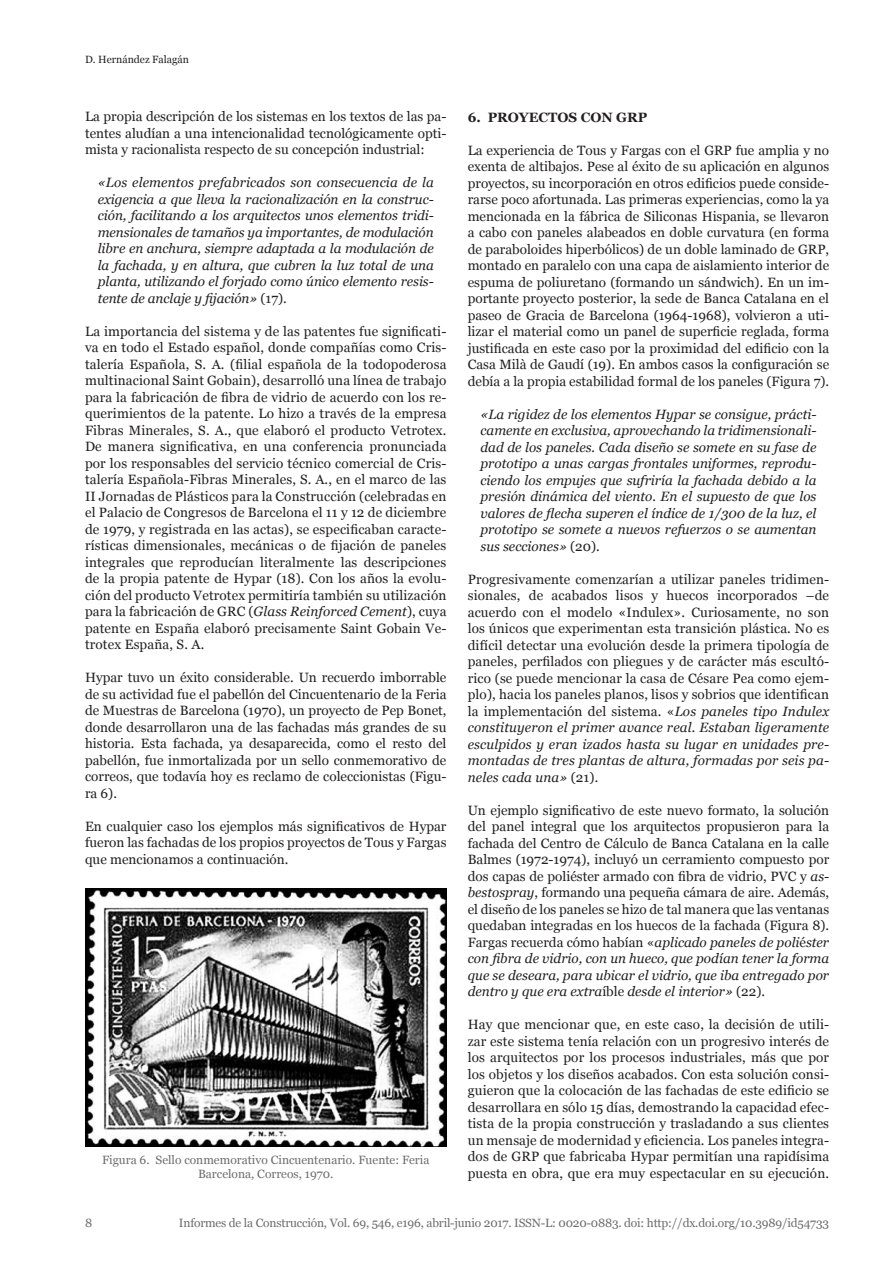
<style>
.page{position:relative;width:893px;height:1263px;background:#fff}
.page>*{position:absolute;margin:0;border:0;box-sizing:border-box;transform-origin:0 0}
.t1{font:13.5px/16.5px "Georgia";color:#231f20;text-align:justify}
.t2{font:italic 13.5px/16.5px "Georgia";letter-spacing:-.005em;color:#231f20;text-align:justify}
.t3{font:700 13.5px "Georgia";color:#231f20}
.t4{font:12px/13.5px "Georgia";letter-spacing:-.015em;color:#6c6d70;text-align:center}
.t5{font:10.5px "Georgia";color:#231f20}
.s1{font-style:normal}
.s2{font-style:italic}
</style>
<div class="page">
<img style="left:85px;top:889px;width:361px;height:258px">
<p class="t5" style="left:85px;top:54px;width:105px">D. Hernández Falagán</p>
<p class="t1" style="left:85px;top:108px;width:363px">La propia descripción de los sistemas en los textos de las pa&shy;tentes aludían a una intencionalidad tecnológicamente opti&shy;mista y racionalista respecto de su concepción industrial:</p>
<p class="t2" style="left:98px;top:174px;width:337px">«Los elementos prefabricados son consecuencia de la exigencia a que lleva la racionalización en la construc&shy;ción, facilitando a los arquitectos unos elementos tridi&shy;mensionales de tamaños ya importantes, de modulación libre en anchura, siempre adaptada a la modulación de la fachada, y en altura, que cubren la luz total de una planta, utilizando el forjado como único elemento resis&shy;tente de anclaje y fijación» <span class="s1">(17).</span></p>
<p class="t1" style="left:85px;top:323px;width:363px">La importancia del sistema y de las patentes fue significati&shy;va en todo el Estado español, donde compañías como Cris&shy;talería Española, S. A. (filial española de la todopoderosa multinacional Saint Gobain), desarrolló una línea de trabajo para la fabricación de fibra de vidrio de acuerdo con los re&shy;querimientos de la patente. Lo hizo a través de la empresa Fibras Minerales, S. A., que elaboró el producto Vetrotex.<br>De manera significativa, en una conferencia pronunciada por los responsables del servicio técnico comercial de Cris&shy;talería Española-Fibras Minerales, S. A., en el marco de las II Jornadas de Plásticos para la Construcción (celebradas en el Palacio de Congresos de Barcelona el 11 y 12 de diciembre de 1979, y registrada en las actas), se especificaban caracte&shy;rísticas dimensionales, mecánicas o de fijación de paneles integrales que reproducían literalmente las descripciones de la propia patente de Hypar (18). Con los años la evolu&shy;ción del producto Vetrotex permitiría también su utilización para la fabricación de GRC (<span class="s2">Glass Reinforced Cement</span>), cuya patente en España elaboró precisamente Saint Gobain Ve&shy;trotex España, S. A.</p>
<p class="t1" style="left:85px;top:669px;width:363px">Hypar tuvo un éxito considerable. Un recuerdo imborrable de su actividad fue el pabellón del Cincuentenario de la Feria de Muestras de Barcelona (1970), un proyecto de Pep Bonet, donde desarrollaron una de las fachadas más grandes de su historia. Esta fachada, ya desaparecida, como el resto del pabellón, fue inmortalizada por un sello conmemorativo de correos, que todavía hoy es reclamo de coleccionistas (Figu&shy;ra 6).</p>
<p class="t1" style="left:85px;top:818px;width:363px">En cualquier caso los ejemplos más significativos de Hypar fueron las fachadas de los propios proyectos de Tous y Fargas que mencionamos a continuación.</p>
<p class="t4" style="left:102px;top:1153px;width:329px">Figura 6. Sello conmemorativo Cincuentenario. Fuente: Feria<br>Barcelona, Correos, 1970.</p>
<p class="t3" style="left:468px;top:109px;width:181px">6. PROYECTOS CON GRP</p>
<p class="t1" style="left:468px;top:142px;width:363px">La experiencia de Tous y Fargas con el GRP fue amplia y no exenta de altibajos. Pese al éxito de su aplicación en algunos proyectos, su incorporación en otros edificios puede conside&shy;rarse poco afortunada. Las primeras experiencias, como la ya mencionada en la fábrica de Siliconas Hispania, se llevaron a cabo con paneles alabeados en doble curvatura (en forma de paraboloides hiperbólicos) de un doble laminado de GRP, montado en paralelo con una capa de aislamiento interior de espuma de poliuretano (formando un sándwich). En un im&shy;portante proyecto posterior, la sede de Banca Catalana en el paseo de Gracia de Barcelona (1964-1968), volvieron a uti&shy;lizar el material como un panel de superficie reglada, forma justificada en este caso por la proximidad del edificio con la Casa Milà de Gaudí (19). En ambos casos la configuración se debía a la propia estabilidad formal de los paneles (Figura 7).</p>
<p class="t2" style="left:480px;top:406px;width:337px">«La rigidez de los elementos Hypar se consigue, prácti&shy;camente en exclusiva, aprovechando la tridimensionali&shy;dad de los paneles. Cada diseño se somete en su fase de prototipo a unas cargas frontales uniformes, reprodu&shy;ciendo los empujes que sufriría la fachada debido a la presión dinámica del viento. En el supuesto de que los valores de flecha superen el índice de 1/300 de la luz, el prototipo se somete a nuevos refuerzos o se aumentan sus secciones» <span class="s1">(20).</span></p>
<p class="t1" style="left:468px;top:571px;width:363px">Progresivamente comenzarían a utilizar paneles tridimen&shy;sionales, de acabados lisos y huecos incorporados –de acuerdo con el modelo «Indulex». Curiosamente, no son los únicos que experimentan esta transición plástica. No es difícil detectar una evolución desde la primera tipología de paneles, perfilados con pliegues y de carácter más escultó&shy;rico (se puede mencionar la casa de Césare Pea como ejem&shy;plo), hacia los paneles planos, lisos y sobrios que identifican la implementación del sistema. «<span class="s2">Los paneles tipo Indulex constituyeron el primer avance real. Estaban ligeramente esculpidos y eran izados hasta su lugar en unidades pre&shy;montadas de tres plantas de altura, formadas por seis pa&shy;neles cada una»</span> (21)<span class="s2">.</span></p>
<p class="t1" style="left:468px;top:802px;width:363px">Un ejemplo significativo de este nuevo formato, la solución del panel integral que los arquitectos propusieron para la fachada del Centro de Cálculo de Banca Catalana en la calle Balmes (1972-1974), incluyó un cerramiento compuesto por dos capas de poliéster armado con fibra de vidrio, PVC y <span class="s2">as&shy;bestospray</span>, formando una pequeña cámara de aire. Además, el diseño de los paneles se hizo de tal manera que las ventanas quedaban integradas en los huecos de la fachada (Figura 8).<br>Fargas recuerda cómo habían «<span class="s2">aplicado paneles de poli</span>é<span class="s2">ster con fibra de vidrio, con un hueco, que podían tener la forma que se deseara, para ubicar el vidrio, que iba entregado por dentro y que era extra</span>íble <span class="s2">desde el interior»</span> (22).</p>
<p class="t1" style="left:468px;top:1016px;width:363px">Hay que mencionar que, en este caso, la decisión de utili&shy;zar este sistema tenía relación con un progresivo interés de los arquitectos por los procesos industriales, más que por los objetos y los diseños acabados. Con esta solución consi&shy;guieron que la colocación de las fachadas de este edificio se desarrollara en sólo 15 días, demostrando la capacidad efec&shy;tista de la propia construcción y trasladando a sus clientes un mensaje de modernidad y eficiencia. Los paneles integra&shy;dos de GRP que fabricaba Hypar permitían una rapidísima puesta en obra, que era muy espectacular en su ejecución.</p>
<p class="t4" style="left:85px;top:1216px;width:9px">8</p>
<p class="t4" style="left:179px;top:1216px;width:652px">Informes de la Construcción, Vol. 69, 546, e196, abril-junio 2017. ISSN-L: 0020-0883. doi: http://dx.doi.org/10.3989/id54733</p>
</div>
